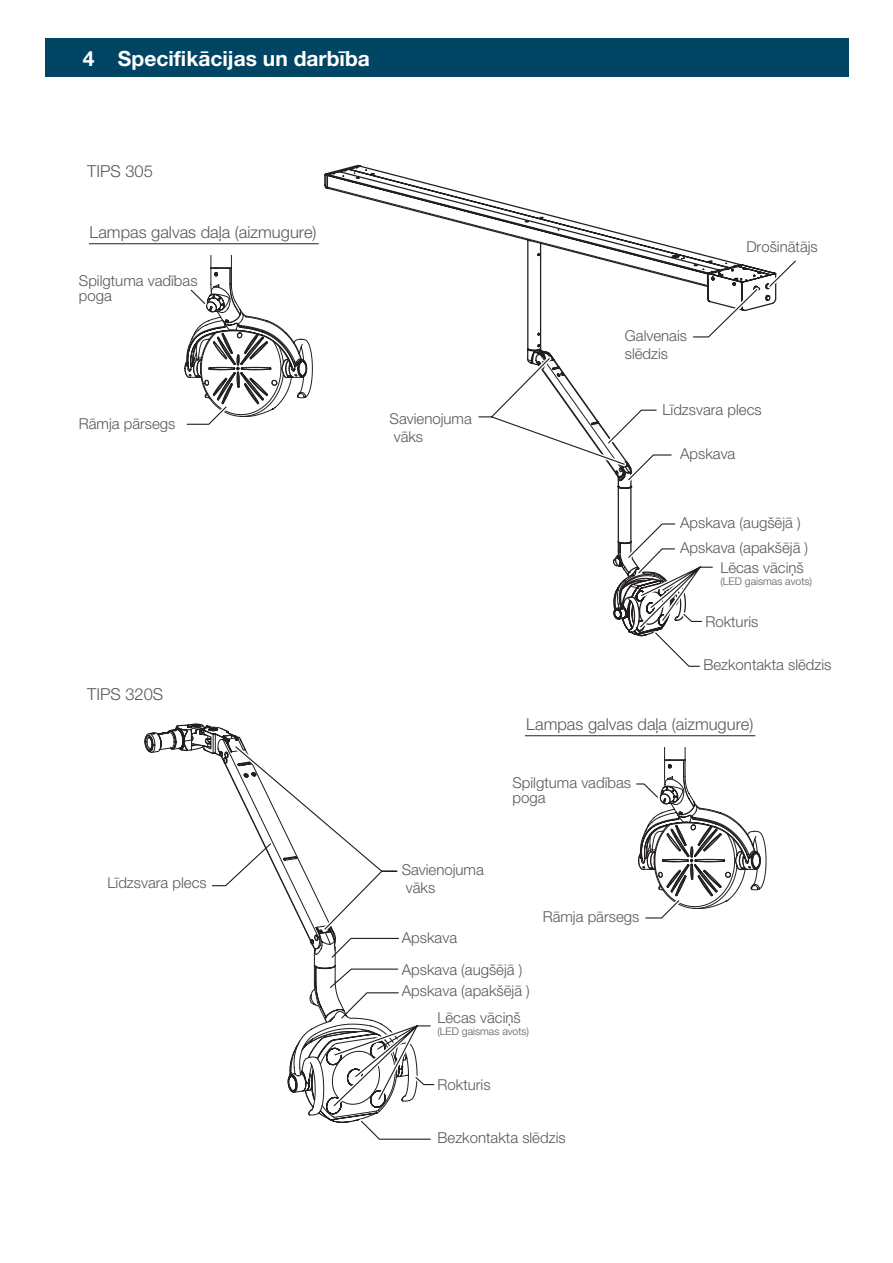
<style>
.page{position:relative;width:893px;height:1263px;background:#fff}
.page>*{position:absolute;margin:0;border:0;box-sizing:border-box;transform-origin:0 0}
.t1{font:700 21px "Helvetica Neue LT Pro";color:#fff}
.t2{font:300 16.5px "Helvetica Neue LT Pro";color:#57585a}
.t3{font:300 15px/18px "Helvetica Neue LT Pro";color:#57585a}
.t4{font:300 10.5px "Helvetica Neue LT Pro";color:#57585a}
</style>
<div class="page">
<hr style="left:89px;top:243px;width:230px;height:1px;background:#242021">
<svg style="left:324px;top:164px;width:397px;height:193px"></svg>
<svg style="left:691px;top:259px;width:105px;height:80px"></svg>
<svg style="left:144px;top:724px;width:204px;height:118px"></svg>
<hr style="left:525px;top:735px;width:230px;height:1px;background:#242021">
<div style="left:45px;top:38px;width:803px;height:39px;background:#004563"></div>
<svg style="left:184px;top:255px;width:129px;height:170px"></svg>
<svg style="left:636px;top:747px;width:131px;height:172px"></svg>
<svg style="left:478px;top:357px;width:235px;height:310px"></svg>
<svg style="left:301px;top:1050px;width:134px;height:90px"></svg>
<svg style="left:212px;top:842px;width:219px;height:208px"></svg>
<h1 class="t1" style="left:83px;top:46px;width:288px">4 Specifikācijas un darbība</h1>
<p class="t2" style="left:87px;top:161px;width:67px">TIPS 305</p>
<p class="t2" style="left:89px;top:222px;width:229px">Lampas galvas daļa (aizmugure)</p>
<p class="t3" style="left:79px;top:273px;width:120px;line-height:15px">Spilgtuma vadības poga</p>
<p class="t3" style="left:79px;top:415px;width:98px">Rāmja pārsegs</p>
<p class="t2" style="left:87px;top:684px;width:78px">TIPS 320S</p>
<p class="t3" style="left:108px;top:874px;width:101px">Līdzsvara plecs</p>
<p class="t3" style="left:746px;top:237px;width:73px">Drošinātājs</p>
<p class="t3" style="left:390px;top:409px;width:84px">Savienojuma vāks</p>
<p class="t3" style="left:402px;top:860px;width:84px">Savienojuma vāks</p>
<p class="t3" style="left:625px;top:326px;width:64px">Galvenais slēdzis</p>
<p class="t3" style="left:662px;top:400px;width:101px">Līdzsvara plecs</p>
<p class="t3" style="left:680px;top:444px;width:57px">Apskava</p>
<p class="t3" style="left:680px;top:509px;width:130px;line-height:25.5px">Apskava (augšējā )<br>Apskava (apakšējā )</p>
<p class="t3" style="left:720px;top:558px;width:85px">Lēcas vāciņš</p>
<p class="t4" style="left:720px;top:575px;width:93px">(LED gaismas avots)</p>
<p class="t3" style="left:705px;top:612px;width:55px">Rokturis</p>
<p class="t3" style="left:703px;top:656px;width:130px">Bezkontakta slēdzis</p>
<p class="t2" style="left:526px;top:714px;width:229px">Lampas galvas daļa (aizmugure)</p>
<p class="t3" style="left:512px;top:775px;width:120px;line-height:15px">Spilgtuma vadības poga</p>
<p class="t3" style="left:543px;top:907px;width:98px">Rāmja pārsegs</p>
<p class="t3" style="left:402px;top:921px;width:122px;line-height:32px">Apskava<br>Apskava (augšējā )</p>
<p class="t3" style="left:437px;top:976px;width:94px;line-height:27.5px;text-indent:-36px">Apskava (apakšējā )<br>Lēcas vāciņš</p>
<p class="t4" style="left:437px;top:1025px;width:93px">(LED gaismas avots)</p>
<p class="t3" style="left:437px;top:1075px;width:55px">Rokturis</p>
<p class="t3" style="left:438px;top:1128px;width:130px">Bezkontakta slēdzis</p>
</div>
